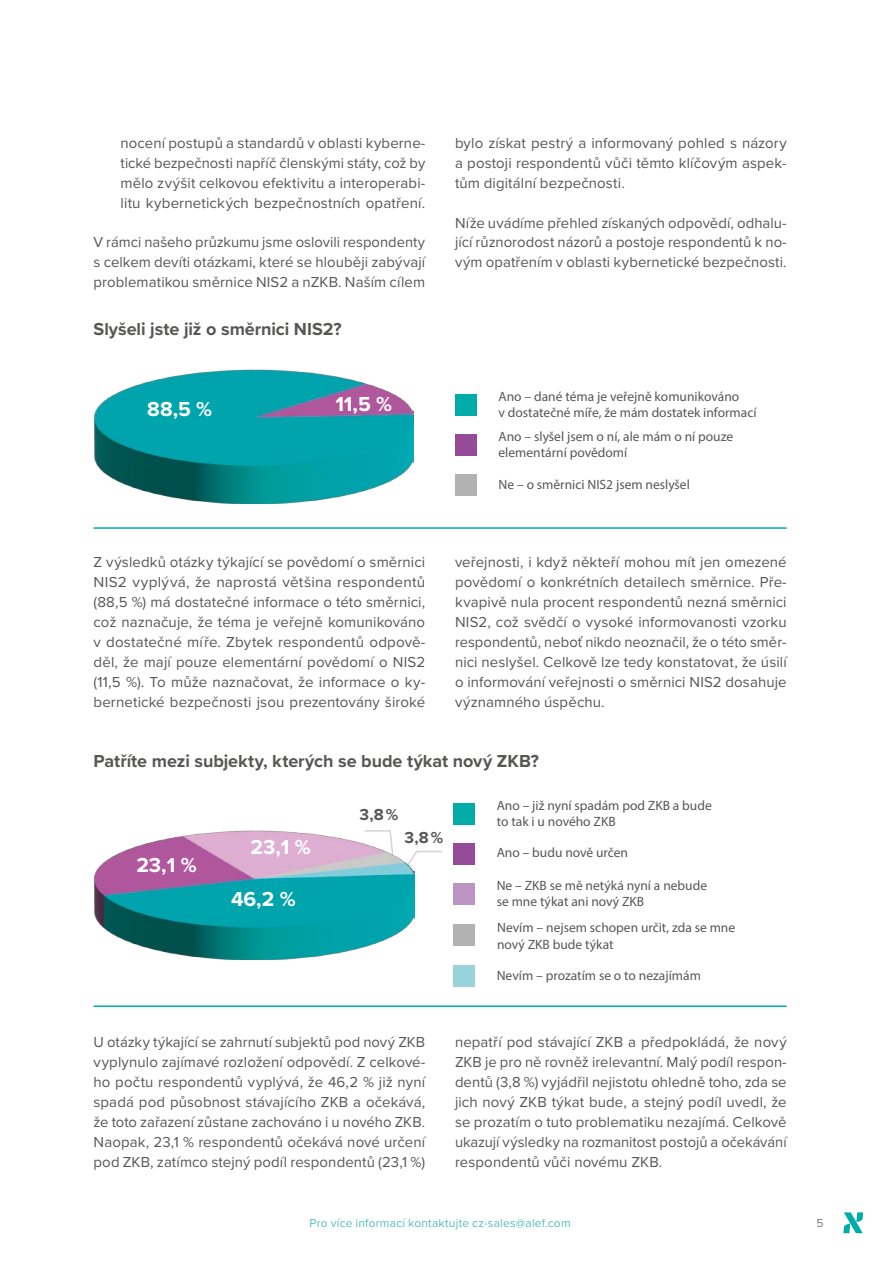
<style>
.page{position:relative;width:893px;height:1263px;background:#fff}
.page>*{position:absolute;margin:0;border:0;box-sizing:border-box;transform-origin:0 0}
.t1{font:700 21px "Proxima Nova";color:#fff}
.t2{font:700 18px "Proxima Nova";letter-spacing:-.005em;color:#575756}
.t3{font:700 16.5px "Proxima Nova";color:#575756}
.t4{font:15px/20px "Proxima Nova";letter-spacing:.005em;color:#575756;text-align:justify}
.t5{font:13.5px/16.2px "Myriad Pro";color:#575756}
.t6{font:12px "Proxima Nova";letter-spacing:.015em;color:#55bdba}
.t7{font:12px "Proxima Nova";color:#787878}
</style>
<div class="page">
<svg style="left:414px;top:850px;width:29px;height:23px"></svg>
<img style="left:94px;top:369px;width:320px;height:135px">
<div style="left:455px;top:394px;width:22px;height:21px;background:#00aca9"></div>
<div style="left:455px;top:434px;width:22px;height:22px;background:#954b97"></div>
<div style="left:455px;top:474px;width:22px;height:21px;background:#b3b2b2"></div>
<div style="left:453px;top:803px;width:22px;height:21px;background:#00aca9"></div>
<div style="left:453px;top:843px;width:22px;height:21px;background:#954b97"></div>
<div style="left:453px;top:883px;width:22px;height:21px;background:#bc94c4"></div>
<div style="left:453px;top:924px;width:22px;height:22px;background:#b3b2b2"></div>
<div style="left:453px;top:965px;width:22px;height:21px;background:#96d3dd"></div>
<img style="left:94px;top:830px;width:320px;height:129px">
<svg style="left:843px;top:1212px;width:20px;height:21px"></svg>
<hr style="left:94px;top:527px;width:693px;height:2px;background:#00aca9">
<hr style="left:94px;top:1005px;width:693px;height:2px;background:#00aca9">
<p class="t4" style="left:121px;top:132px;width:306px">nocení postupů a standardů v oblasti kyberne&shy;tické bezpečnosti napříč členskými státy, což by mělo zvýšit celkovou efektivitu a interoperabi&shy;litu kybernetických bezpečnostních opatření.</p>
<p class="t4" style="left:94px;top:232px;width:333px">V rámci našeho průzkumu jsme oslovili respondenty s celkem devíti otázkami, které se hlouběji zabývají problematikou směrnice NIS2 a nZKB. Naším cílem</p>
<p class="t2" style="left:94px;top:315px;width:250px">Slyšeli jste již o směrnici NIS2?</p>
<h1 class="t1" style="left:147px;top:394px;width:66px">88,5 %</h1>
<h1 class="t1" style="left:335px;top:388px;width:58px">11,5 %</h1>
<p class="t4" style="left:94px;top:552px;width:333px">Z výsledků otázky týkající se povědomí o směrnici NIS2 vyplývá, že naprostá většina respondentů (88,5 %) má dostatečné informace o této směrnici, což naznačuje, že téma je veřejně komunikováno v dostatečné míře. Zbytek respondentů odpově&shy;děl, že mají pouze elementární povědomí o NIS2 (11,5 %). To může naznačovat, že informace o ky&shy;bernetické bezpečnosti jsou prezentovány široké</p>
<p class="t4" style="left:455px;top:132px;width:333px">bylo získat pestrý a informovaný pohled s názory a postoji respondentů vůči těmto klíčovým aspek&shy;tům digitální bezpečnosti.</p>
<p class="t4" style="left:455px;top:212px;width:333px">Níže uvádíme přehled získaných odpovědí, odhalu&shy;jící různorodost názorů a postoje respondentů k no&shy;vým opatřením v oblasti kybernetické bezpečnosti.</p>
<p class="t5" style="left:499px;top:388px;width:260px">Ano – dané téma je veřejně komunikováno<br>v dostatečné míře, že mám dostatek informací</p>
<p class="t5" style="left:499px;top:428px;width:236px">Ano – slyšel jsem o ní, ale mám o ní pouze elementární povědomí</p>
<p class="t5" style="left:499px;top:476px;width:193px">Ne – o směrnici NIS2 jsem neslyšel</p>
<p class="t4" style="left:455px;top:552px;width:333px">veřejnosti, i když někteří mohou mít jen omezené povědomí o konkrétních detailech směrnice. Pře&shy;kvapivě nula procent respondentů nezná směrnici NIS2, což svědčí o vysoké informovanosti vzorku respondentů, neboť nikdo neoznačil, že o této směr&shy;nici neslyšel. Celkově lze tedy konstatovat, že úsilí o informování veřejnosti o směrnici NIS2 dosahuje významného úspěchu.</p>
<p class="t2" style="left:94px;top:748px;width:447px">Patříte mezi subjekty, kterých se bude týkat nový ZKB?</p>
<h1 class="t1" style="left:136px;top:849px;width:62px">23,1 %</h1>
<h1 class="t1" style="left:250px;top:831px;width:62px">23,1 %</h1>
<h1 class="t1" style="left:231px;top:883px;width:66px">46,2 %</h1>
<p class="t3" style="left:360px;top:802px;width:40px">3,8 %</p>
<p class="t3" style="left:405px;top:825px;width:40px">3,8 %</p>
<p class="t5" style="left:497px;top:797px;width:217px">Ano – již nyní spadám pod ZKB a bude to tak i u nového ZKB</p>
<p class="t5" style="left:497px;top:844px;width:133px">Ano – budu nově určen</p>
<p class="t5" style="left:497px;top:877px;width:212px">Ne – ZKB se mě netýká nyní a nebude se mne týkat ani nový ZKB</p>
<p class="t5" style="left:497px;top:919px;width:240px">Nevím – nejsem schopen určit, zda se mne nový ZKB bude týkat</p>
<p class="t5" style="left:497px;top:967px;width:206px">Nevím – prozatím se o to nezajímám</p>
<p class="t4" style="left:94px;top:1031px;width:333px">U otázky týkající se zahrnutí subjektů pod nový ZKB vyplynulo zajímavé rozložení odpovědí. Z celkové&shy;ho počtu respondentů vyplývá, že 46,2 % již nyní spadá pod působnost stávajícího ZKB a očekává, že toto zařazení zůstane zachováno i u nového ZKB.<br>Naopak, 23,1 % respondentů očekává nové určení pod ZKB, zatímco stejný podíl respondentů (23,1 %)</p>
<p class="t4" style="left:455px;top:1031px;width:333px">nepatří pod stávající ZKB a předpokládá, že nový ZKB je pro ně rovněž irelevantní. Malý podíl respon&shy;dentů (3,8 %) vyjádřil nejistotu ohledně toho, zda se jich nový ZKB týkat bude, a stejný podíl uvedl, že se prozatím o tuto problematiku nezajímá. Celkově ukazují výsledky na rozmanitost postojů a očekávání respondentů vůči novému ZKB.</p>
<p class="t6" style="left:309px;top:1214px;width:263px">Pro více informací kontaktujte cz-sales@alef.com</p>
<p class="t7" style="left:816px;top:1214px;width:9px">5</p>
</div>
